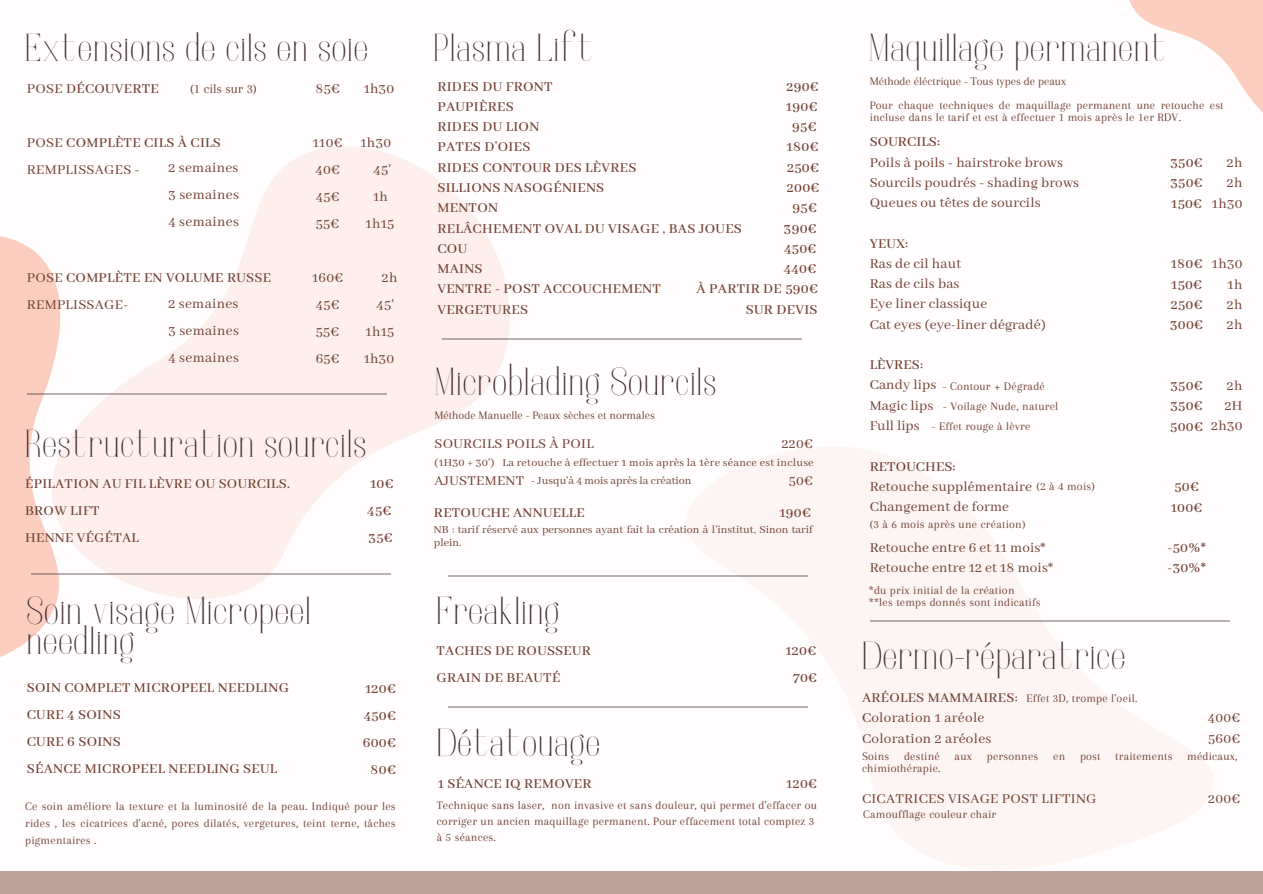
<style>
.page{position:relative;width:1263px;height:894px;background:#fff}
.page>*{position:absolute;margin:0;border:0;box-sizing:border-box;transform-origin:0 0}
.t1{font:39px "Joliet";letter-spacing:.04em;color:#3f2931}
.t2{font:500 15.15px/20.2px "Abhaya Libre";letter-spacing:.02em;color:#723f31}
.t3{font:15.15px/20.2px "Abhaya Libre";letter-spacing:.01em;color:#723f31}
.t4{font:13.65px "Arapey";color:#723f31}
.t5{font:12px/12px "Arapey";letter-spacing:.02em;color:#723f31}
.t6{font:12px/13px "Abhaya Libre";color:#723f31}
.t7{font:12px "Arapey";color:#723f31}
.t8{font:12px "Abhaya Libre";letter-spacing:.02em;color:#723f31}
.s1{font-weight:400}
.s2{font-weight:500}
</style>
<div class="page">
<svg style="left:141px;top:146px;width:369px;height:453px;fill:#fdf0ec"></svg>
<svg style="left:0;top:236px;width:141px;height:421px"></svg>
<svg style="left:681px;top:447px;width:538px;height:423px"></svg>
<div style="left:0;top:870px;width:1263px;height:23px;background:#bca29c"></div>
<hr style="left:870px;top:620px;width:359px;height:1px;background:#3f2931">
<hr style="left:448px;top:706px;width:360px;height:1px;background:#3f2931">
<hr style="left:448px;top:574px;width:360px;height:2px;background:#3f2931">
<hr style="left:31px;top:573px;width:360px;height:1px;background:#3f2931">
<hr style="left:27px;top:393px;width:360px;height:1px;background:#3f2931">
<hr style="left:442px;top:338px;width:360px;height:2px;background:#3f2931">
<svg style="left:1129px;top:0;width:134px;height:113px"></svg>
<h1 class="t1" style="left:25px;top:23px;width:344px">Extensions de cils en soie</h1>
<p class="t2" style="left:27px;top:79px;width:134px"><span class="s1">POSE</span> DÉCOUVERTE</p>
<p class="t4" style="left:190px;top:81px;width:68px">(1 cils sur 3)</p>
<p class="t3" style="left:27px;top:129px;width:196px;line-height:27px">POSE <span class="s2">COMPLÈTE CILS À CILS<br></span>REMPLISSAGES -</p>
<p class="t3" style="left:168px;top:155px;width:72px;line-height:27px;text-align:justify">2 semaines 3 semaines 4 semaines</p>
<p class="t2" style="left:27px;top:264px;width:246px;line-height:27px"><span class="s1">POSE</span> COMPLÈTE EN VOLUME RUSSE<br><span class="s1">REMPLISSAGE-</span></p>
<p class="t3" style="left:168px;top:290px;width:72px;line-height:27px;text-align:justify">2 semaines 3 semaines 4 semaines</p>
<p class="t3" style="left:315px;top:79px;width:26px">85€</p>
<p class="t3" style="left:313px;top:129px;width:31px;line-height:27px">110€<br>40€<br>45€<br>55€</p>
<p class="t3" style="left:312px;top:264px;width:33px;line-height:27px">160€<br>45€<br>55€<br>65€</p>
<p class="t3" style="left:364px;top:79px;width:32px">1h30</p>
<p class="t3" style="left:360px;top:133px;width:32px">1h30</p>
<p class="t3" style="left:373px;top:160px;width:19px">45'</p>
<p class="t3" style="left:373px;top:187px;width:16px">1h</p>
<p class="t3" style="left:366px;top:214px;width:30px">1h15</p>
<p class="t3" style="left:364px;top:264px;width:35px;line-height:27px;text-align:right">2h<br>45'<br>1h15<br>1h30</p>
<h1 class="t1" style="left:25px;top:419px;width:342px">Restructuration sourcils</h1>
<p class="t2" style="left:25px;top:474px;width:266px">ÉPILATION AU FIL LÈVRE OU SOURCILS.</p>
<p class="t2" style="left:370px;top:474px;width:25px">10€</p>
<p class="t2" style="left:25px;top:501px;width:76px">BROW LIFT</p>
<p class="t2" style="left:367px;top:501px;width:26px">45€</p>
<p class="t2" style="left:25px;top:528px;width:115px">HENNE VÉGÉTAL</p>
<p class="t2" style="left:369px;top:528px;width:26px">35€</p>
<h1 class="t1" style="left:434px;top:23px;width:161px">Plasma Lift</h1>
<p class="t2" style="left:437px;top:77px;width:117px">RIDES DU FRONT</p>
<p class="t2" style="left:786px;top:77px;width:34px">290€</p>
<p class="t2" style="left:437px;top:97px;width:78px">PAUPIÈRES</p>
<p class="t2" style="left:786px;top:97px;width:33px">190€</p>
<p class="t2" style="left:437px;top:117px;width:103px">RIDES DU LION</p>
<p class="t2" style="left:792px;top:117px;width:26px">95€</p>
<p class="t2" style="left:437px;top:137px;width:95px">PATES D'OIES</p>
<p class="t2" style="left:787px;top:137px;width:34px">180€</p>
<p class="t2" style="left:437px;top:158px;width:201px">RIDES CONTOUR DES LÈVRES</p>
<p class="t2" style="left:787px;top:158px;width:34px">250€</p>
<p class="t2" style="left:437px;top:178px;width:168px">SILLIONS NASOGÉNIENS</p>
<p class="t2" style="left:787px;top:178px;width:34px">200€</p>
<p class="t2" style="left:437px;top:198px;width:62px">MENTON</p>
<p class="t2" style="left:793px;top:198px;width:26px">95€</p>
<p class="t2" style="left:437px;top:218px;width:306px">RELÂCHEMENT OVAL DU VISAGE , BAS JOUES</p>
<p class="t2" style="left:784px;top:218px;width:35px">390€</p>
<p class="t2" style="left:437px;top:239px;width:31px">COU</p>
<p class="t2" style="left:784px;top:239px;width:34px">450€</p>
<p class="t2" style="left:437px;top:259px;width:47px">MAINS</p>
<p class="t2" style="left:784px;top:259px;width:34px">440€</p>
<p class="t2" style="left:437px;top:279px;width:225px">VENTRE - POST ACCOUCHEMENT</p>
<p class="t2" style="left:696px;top:279px;width:123px">À PARTIR DE 590€</p>
<p class="t2" style="left:437px;top:299px;width:92px">VERGETURES</p>
<p class="t2" style="left:746px;top:299px;width:73px">SUR DEVIS</p>
<h1 class="t1" style="left:434px;top:357px;width:283px">Microblading Sourcils</h1>
<p class="t7" style="left:434px;top:409px;width:222px">Méthode Manuelle - Peaux sèches et normales</p>
<p class="t3" style="left:434px;top:433px;width:161px">SOURCILS POILS À POIL</p>
<p class="t3" style="left:782px;top:433px;width:33px">220€</p>
<p class="t8" style="left:434px;top:455px;width:381px">(1H30 + 30') La retouche à effectuer 1 mois après la 1ère séance est incluse</p>
<p class="t3" style="left:434px;top:470px;width:91px">AJUSTEMENT</p>
<p class="t3" style="left:789px;top:470px;width:26px">50€</p>
<p class="t2" style="left:434px;top:503px;width:152px">RETOUCHE ANNUELLE</p>
<p class="t2" style="left:779px;top:503px;width:33px">190€</p>
<p class="t6" style="left:434px;top:523px;width:380px">NB : tarif réservé aux personnes ayant fait la création à l'institut, Sinon tarif plein.</p>
<p class="t6" style="left:531px;top:475px;width:162px">- Jusqu'à 4 mois après la création</p>
<h1 class="t1" style="left:27px;top:585px;width:285px">Soin visage Micropeel</h1>
<h1 class="t1" style="left:437px;top:585px;width:124px">Freakling</h1>
<h1 class="t1" style="left:27px;top:616px;width:109px">needling</h1>
<p class="t2" style="left:437px;top:641px;width:156px">TACHES DE ROUSSEUR</p>
<p class="t2" style="left:785px;top:641px;width:32px">120€</p>
<p class="t2" style="left:437px;top:668px;width:125px">GRAIN DE BEAUTÉ</p>
<p class="t2" style="left:793px;top:668px;width:26px">70€</p>
<p class="t2" style="left:27px;top:674px;width:264px;line-height:27px">SOIN COMPLET MICROPEEL NEEDLING<br>CURE 4 SOINS<br>CURE 6 SOINS<br>SÉANCE MICROPEEL NEEDLING SEUL</p>
<p class="t5" style="left:25px;top:797px;width:372px;line-height:17px;text-align:justify">Ce soin améliore la texture et la luminosité de la peau. Indiqué pour les rides , les cicatrices d'acné, pores dilatés, vergetures, teint terne, tâches pigmentaires .</p>
<p class="t2" style="left:363px;top:675px;width:35px;line-height:27px;text-align:center">120€<br>450€<br>600€<br>80€</p>
<h1 class="t1" style="left:437px;top:717px;width:165px">Détatouage</h1>
<p class="t5" style="left:437px;top:796px;width:382px;line-height:16px">Technique sans laser, non invasive et sans douleur, qui permet d'effacer ou corriger un ancien maquillage permanent. Pour effacement total comptez 3 à 5 séances.</p>
<p class="t2" style="left:438px;top:773px;width:155px">1 SÉANCE IQ REMOVER</p>
<p class="t2" style="left:786px;top:773px;width:32px">120€</p>
<h1 class="t1" style="left:869px;top:23px;width:299px">Maquillage permanent</h1>
<p class="t5" style="left:870px;top:99px;width:355px">Pour chaque techniques de maquillage permanent une retouche est incluse dans le tarif et est à effectuer 1 mois après le 1er RDV.</p>
<p class="t7" style="left:870px;top:75px;width:198px">Méthode éléctrique - Tous types de peaux</p>
<p class="t2" style="left:870px;top:132px;width:72px">SOURCILS:</p>
<p class="t3" style="left:870px;top:153px;width:211px">Poils à poils - hairstroke brows<br>Sourcils poudrés - shading brows<br>Queues ou têtes de sourcils</p>
<p class="t2" style="left:870px;top:234px;width:40px">YEUX:</p>
<p class="t3" style="left:870px;top:254px;width:178px">Ras de cil haut<br>Ras de cils bas<br>Eye liner classique<br>Cat eyes (eye-liner dégradé)</p>
<p class="t2" style="left:870px;top:355px;width:55px">LÈVRES:</p>
<p class="t3" style="left:870px;top:375px;width:68px">Candy lips<br>Magic lips<br>Full lips</p>
<p class="t2" style="left:870px;top:456px;width:87px">RETOUCHES:</p>
<p class="t3" style="left:870px;top:476px;width:164px">Retouche supplémentaire<br>Changement de forme</p>
<p class="t3" style="left:870px;top:537px;width:185px">Retouche entre 6 et 11 mois*<br>Retouche entre 12 et 18 mois*</p>
<p class="t5" style="left:943px;top:380px;width:104px">- Contour + Dégradé</p>
<p class="t5" style="left:943px;top:399px;width:117px">- Voilage Nude, naturel</p>
<p class="t5" style="left:932px;top:420px;width:100px">- Effet rouge à lèvre</p>
<p class="t5" style="left:1036px;top:479px;width:60px">(2 à 4 mois)</p>
<p class="t5" style="left:870px;top:518px;width:157px">(3 à 6 mois après une création)</p>
<p class="t5" style="left:869px;top:584px;width:173px">*du prix initial de la création **les temps donnés sont indicatifs</p>
<h1 class="t1" style="left:862px;top:631px;width:264px">Dermo-réparatrice</h1>
<p class="t2" style="left:862px;top:688px;width:157px">ARÉOLES MAMMAIRES:<br>C<span class="s1">oloration 1 aréole</span></p>
<p class="t5" style="left:1026px;top:691px;width:112px">Effet 3D, trompe l'oeil.</p>
<p class="t2" style="left:1170px;top:153px;width:34px;text-align:justify">350€ 350€ 150€</p>
<p class="t3" style="left:1212px;top:153px;width:32px;text-align:right">2h<br>2h<br>1h30</p>
<p class="t2" style="left:1170px;top:254px;width:35px;text-align:justify">180€ 150€ 250€ 300€</p>
<p class="t3" style="left:1227px;top:254px;width:17px;text-align:justify;text-indent:-15px">1h30<br>1h 2h 2h</p>
<p class="t2" style="left:1170px;top:376px;width:34px;text-align:justify">350€ 350€ 500€</p>
<p class="t3" style="left:1211px;top:376px;width:33px;text-align:right">2h<br>2H<br>2h30</p>
<p class="t2" style="left:1171px;top:477px;width:33px">50€<br>100€</p>
<p class="t2" style="left:1167px;top:538px;width:40px">-50%* -30%*</p>
<p class="t3" style="left:1208px;top:708px;width:34px">400€</p>
<p class="t3" style="left:862px;top:728px;width:131px">Coloration 2 aréoles</p>
<p class="t3" style="left:1208px;top:728px;width:34px">560€</p>
<p class="t5" style="left:862px;top:749px;width:377px">Soins destiné aux personnes en post traitements médicaux, chimiothérapie.</p>
<p class="t3" style="left:862px;top:789px;width:236px">CICATRICES VISAGE POST LIFTING</p>
<p class="t3" style="left:1208px;top:789px;width:34px">200€</p>
<p class="t5" style="left:863px;top:807px;width:135px">Camoufflage couleur chair</p>
</div>
